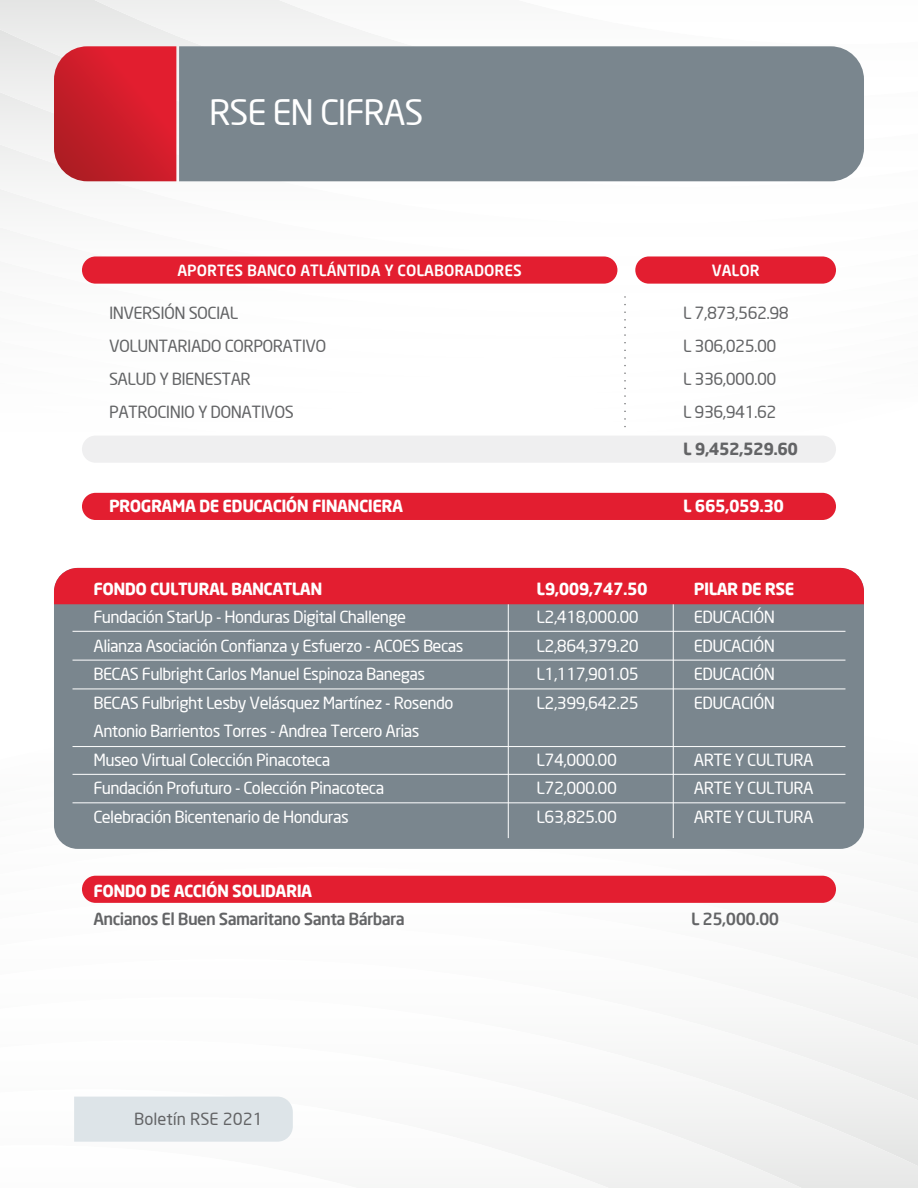
<style>
.page{position:relative;width:918px;height:1188px;background:#fff}
.page>*{position:absolute;margin:0;border:0;box-sizing:border-box;transform-origin:0 0}
.t1{font:34.5px "Neo Sans";letter-spacing:-.035em;color:#fff}
.t2{font:16.5px/28.5px "Neo Sans";letter-spacing:-.035em;color:#fff;text-align:justify}
.t3{font:16.5px/33px "Neo Sans";letter-spacing:-.035em;color:#636466}
.t4{font:700 16.5px "Neo Sans";letter-spacing:-.035em;color:#fff}
.t5{font:500 16.5px "Neo Sans";letter-spacing:-.035em;color:#636466}
.t6{font:16.5px "Neo Sans";color:#636466}
.t7{font:700 16.5px "Neo Sans";letter-spacing:-.035em;color:#636466}
.t8{font:500 15.15px "Neo Sans";color:#fff}
</style>
<div class="page">
<svg style="left:0;top:0;width:835px;height:182px"></svg>
<div style="left:94px;top:0;width:185px;height:147px;background:#f0f0f0"></div>
<svg style="left:279px;top:0;width:239px;height:46px"></svg>
<svg style="left:518px;top:0;width:317px;height:46px"></svg>
<svg style="left:82px;top:875px;width:754px;height:19px"></svg>
<div style="left:824px;top:969px;width:94px;height:28px;background:#f4f5f4"></div>
<div style="left:715px;top:997px;width:203px;height:191px;background:#f0f0f0"></div>
<div style="left:609px;top:1040px;width:193px;height:148px;background:#f3f3f3"></div>
<svg style="left:74px;top:1096px;width:535px;height:92px"></svg>
<svg style="left:74px;top:1097px;width:283px;height:91px"></svg>
<svg style="left:54px;top:46px;width:122px;height:135px"></svg>
<div style="left:179px;top:46px;width:685px;height:135px;background:#7a868e"></div>
<div style="left:82px;top:436px;width:754px;height:27px;background:#efeff0;border-radius:14px"></div>
<div style="left:82px;top:493px;width:754px;height:27px;background:#e31e30;border-radius:14px"></div>
<div style="left:82px;top:876px;width:754px;height:27px;background:#e31e30;border-radius:14px"></div>
<div style="left:635px;top:256px;width:201px;height:28px;background:#e31e30;border-radius:14px"></div>
<div style="left:82px;top:256px;width:535px;height:28px;background:#e31e30;border-radius:14px"></div>
<svg style="left:624px;top:305px;width:2px;height:123px"></svg>
<div style="left:54px;top:568px;width:810px;height:281px;background:#7a868e;border-radius:24px"></div>
<hr style="left:73px;top:631px;width:772px;height:1px;background:#fff">
<hr style="left:73px;top:660px;width:772px;height:1px;background:#fff">
<hr style="left:73px;top:689px;width:772px;height:1px;background:#fff">
<hr style="left:73px;top:774px;width:772px;height:1px;background:#fff">
<hr style="left:73px;top:746px;width:772px;height:1px;background:#fff">
<hr style="left:73px;top:803px;width:772px;height:1px;background:#fff">
<hr style="left:508px;top:603px;width:1px;height:235px;background:#fff">
<hr style="left:673px;top:603px;width:1px;height:235px;background:#fff">
<div style="left:54px;top:568px;width:810px;height:36px;background:#e31e30"></div>
<h1 class="t1" style="left:209px;top:91px;width:216px">RSE EN CIFRAS</h1>
<p class="t8" style="left:178px;top:261px;width:346px">APORTES BANCO ATLÁNTIDA Y COLABORADORES</p>
<p class="t8" style="left:712px;top:261px;width:49px">VALOR</p>
<p class="t3" style="left:683px;top:296px;width:107px">L 7,873,562.98<br>L 306,025.00<br>L 336,000.00<br>L 936,941.62</p>
<p class="t7" style="left:683px;top:439px;width:116px">L 9,452,529.60</p>
<p class="t3" style="left:109px;top:296px;width:219px">INVERSIÓN SOCIAL<br>VOLUNTARIADO CORPORATIVO<br>SALUD Y BIENESTAR<br>PATROCINIO Y DONATIVOS</p>
<p class="t4" style="left:109px;top:495px;width:295px">PROGRAMA DE EDUCACIÓN FINANCIERA</p>
<p class="t4" style="left:683px;top:495px;width:102px">L 665,059.30</p>
<p class="t4" style="left:93px;top:578px;width:230px">FONDO CULTURAL BANCATLAN</p>
<p class="t2" style="left:93px;top:603px;width:372px;text-align:left">Fundación StarUp - Honduras Digital Challenge<br>Alianza Asociación Confianza y Esfuerzo - ACOES Becas BECAS Fulbright Carlos Manuel Espinoza Banegas BECAS Fulbright Lesby Velásquez Martínez - Rosendo Antonio Barrientos Torres - Andrea Tercero Arias Museo Virtual Colección Pinacoteca<br>Fundación Profuturo - Colección Pinacoteca Celebración Bicentenario de Honduras</p>
<p class="t4" style="left:537px;top:578px;width:113px">L9,009,747.50</p>
<p class="t2" style="left:537px;top:603px;width:104px">L2,418,000.00<br>L2,864,379.20<br>L1,117,901.05<br>L2,399,642.25</p>
<p class="t2" style="left:537px;top:745px;width:82px">L74,000.00<br>L72,000.00<br>L63,825.00</p>
<p class="t4" style="left:694px;top:578px;width:102px">PILAR DE RSE</p>
<p class="t2" style="left:694px;top:603px;width:83px">EDUCACIÓN EDUCACIÓN EDUCACIÓN EDUCACIÓN</p>
<p class="t2" style="left:694px;top:745px;width:121px">ARTE Y CULTURA ARTE Y CULTURA ARTE Y CULTURA</p>
<p class="t4" style="left:93px;top:880px;width:220px">FONDO DE ACCIÓN SOLIDARIA</p>
<p class="t5" style="left:93px;top:909px;width:313px">Ancianos El Buen Samaritano Santa Bárbara</p>
<p class="t5" style="left:691px;top:909px;width:90px">L 25,000.00</p>
<p class="t6" style="left:134px;top:1108px;width:130px">Boletín RSE 2021</p>
</div>
